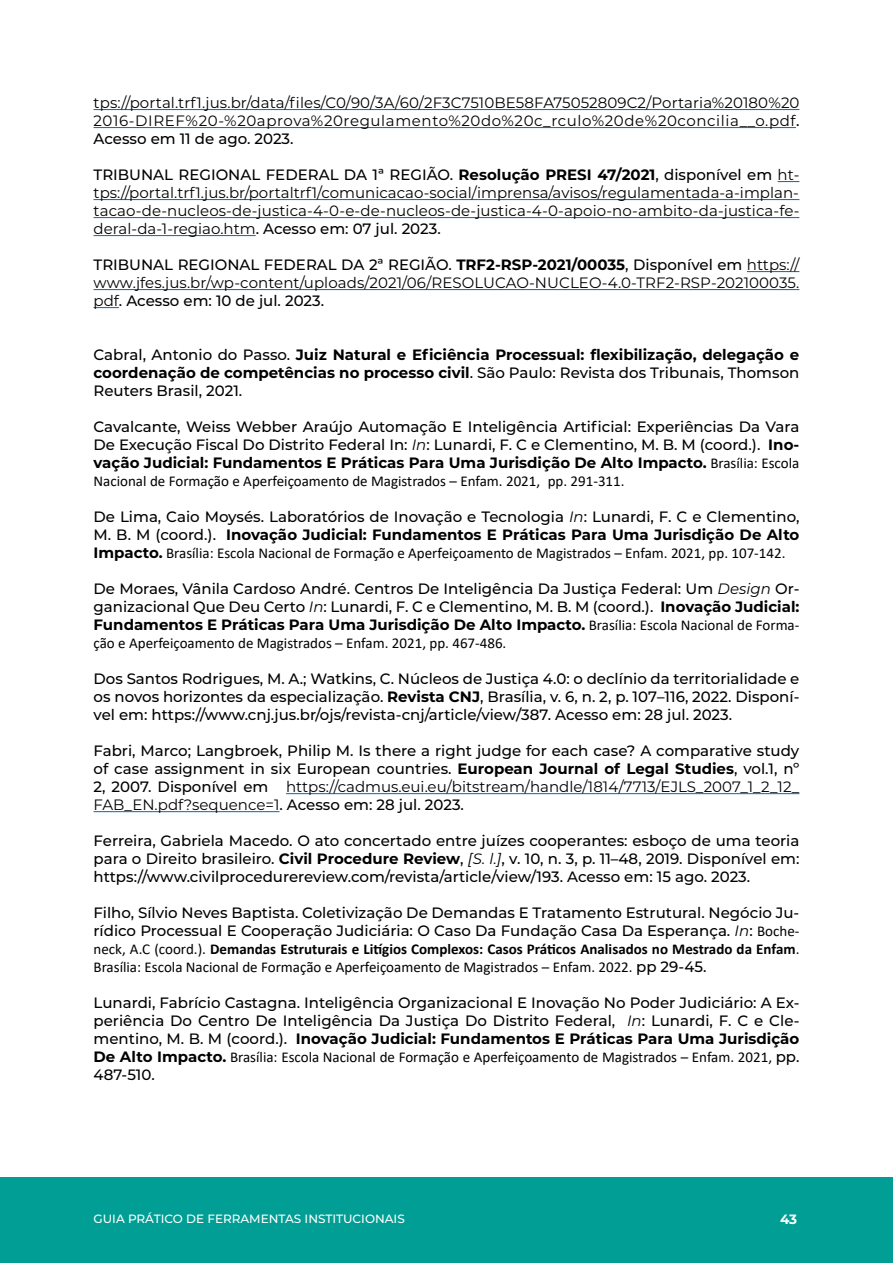
<style>
.page{position:relative;width:893px;height:1263px;background:#fff}
.page>*{position:absolute;margin:0;border:0;box-sizing:border-box;transform-origin:0 0}
.t1{font:500 15px/18px "Montserrat";color:#000;text-align:justify}
.t2{font:15px/18px "Montserrat";letter-spacing:.005em;color:#000;text-align:justify}
.t3{font:15px/18px "Calibri";color:#000}
.t4{font:700 15px/18px "Montserrat";color:#000;text-align:justify}
.t5{font:700 13.5px "Montserrat";color:#fff}
.t6{font:500 12px "Montserrat";color:#fff}
.s1{font-weight:500}
.s2{font-weight:700}
.s3{font-weight:400;font-style:italic}
.s4{font-family:"Calibri";font-weight:400}
.s5{font-family:"Montserrat";font-weight:700}
.s6{font-weight:400}
.s7{font-family:"Montserrat";font-weight:500}
</style>
<div class="page">
<div style="left:0;top:1177px;width:893px;height:86px;background:#009e94"></div>
<hr style="left:94px;top:109px;width:705px;height:1px;background:#0563c1">
<hr style="left:94px;top:127px;width:702px;height:1px;background:#0563c1">
<svg style="left:778px;top:181px;width:21px;height:1px"></svg>
<hr style="left:94px;top:199px;width:705px;height:1px;background:#0563c1">
<hr style="left:94px;top:217px;width:705px;height:1px;background:#0563c1">
<hr style="left:94px;top:235px;width:162px;height:1px;background:#0563c1">
<hr style="left:747px;top:271px;width:52px;height:1px;background:#0563c1">
<hr style="left:94px;top:289px;width:705px;height:1px;background:#0563c1">
<svg style="left:94px;top:307px;width:25px;height:1px"></svg>
<hr style="left:286px;top:793px;width:513px;height:1px;background:#0563c1">
<hr style="left:94px;top:811px;width:185px;height:1px;background:#0563c1">
<p class="t2" style="left:94px;top:93px;width:708px">tps://portal.trf1.jus.br/data/files/C0/90/3A/60/2F3C7510BE58FA75052809C2/Portaria%20180%20<br>2016-DIREF%20-%20aprova%20regulamento%20do%20c_rculo%20de%20concilia__o.pdf<span class="s1">.<br>Acesso em 11 de ago. 2023.</span></p>
<p class="t2" style="left:94px;top:165px;width:707px"><span class="s1">TRIBUNAL REGIONAL FEDERAL DA 1ª REGIÃO.</span> <span class="s2">Resolução PRESI 47/2021</span><span class="s1">, disponível em</span> ht&shy;tps://portal.trf1.jus.br/portaltrf1/comunicacao-social/imprensa/avisos/regulamentada-a-implan&shy;tacao-de-nucleos-de-justica-4-0-e-de-nucleos-de-justica-4-0-apoio-no-ambito-da-justica-fe&shy;deral-da-1-regiao.htm<span class="s1">. Acesso em: 07 jul. 2023.</span></p>
<p class="t2" style="left:94px;top:255px;width:707px"><span class="s1">TRIBUNAL REGIONAL FEDERAL DA 2ª REGIÃO.</span> <span class="s2">TRF2-RSP-2021/00035</span><span class="s1">, Disponível em</span> https:// www.jfes.jus.br/wp-content/uploads/2021/06/RESOLUCAO-NUCLEO-4.0-TRF2-RSP-202100035. pdf<span class="s1">. Acesso em: 10 de jul. 2023.</span></p>
<p class="t4" style="left:94px;top:345px;width:707px"><span class="s1">Cabral, Antonio do Passo.</span> Juiz Natural e Eficiência Processual: flexibilização, delegação e coordenação de competências no processo civil<span class="s1">. São Paulo: Revista dos Tribunais, Thomson Reuters Brasil, 2021.</span></p>
<p class="t1" style="left:94px;top:417px;width:707px">Cavalcante, Weiss Webber Araújo Automação E Inteligência Artificial: Experiências Da Vara De Execução Fiscal Do Distrito Federal In: <span class="s3">In</span>: Lunardi, F. C e Clementino, M. B. M (coord.). <span class="s2">Ino&shy;vação Judicial: Fundamentos E Práticas Para Uma Jurisdição De Alto Impacto.</span> <span class="s4">Brasília: Escola</span></p>
<p class="t3" style="left:94px;top:472px;width:533px">Nacional de Formação e Aperfeiçoamento de Magistrados – Enfam. 2021, pp. 291-311.</p>
<p class="t1" style="left:94px;top:507px;width:707px">De Lima, Caio Moysés. Laboratórios de Inovação e Tecnologia <span class="s3">In</span>: Lunardi, F. C e Clementino,<br>M. B. M (coord.). <span class="s2">Inovação Judicial: Fundamentos E Práticas Para Uma Jurisdição De Alto</span></p>
<p class="t3" style="left:94px;top:544px;width:693px"><span class="s5">Impacto.</span> Brasília: Escola Nacional de Formação e Aperfeiçoamento de Magistrados – Enfam. 2021, pp. 107-142.</p>
<p class="t1" style="left:94px;top:579px;width:707px">De Moraes, Vânila Cardoso André. Centros De Inteligência Da Justiça Federal: Um <span class="s3">Design</span> Or&shy;ganizacional Que Deu Certo <span class="s3">In</span>: Lunardi, F. C e Clementino, M. B. M (coord.). <span class="s2">Inovação Judicial:<br>Fundamentos E Práticas Para Uma Jurisdição De Alto Impacto.</span> <span class="s4">Brasília: Escola Nacional de Forma-</span></p>
<p class="t3" style="left:94px;top:634px;width:414px">ção e Aperfeiçoamento de Magistrados – Enfam. 2021, pp. 467-486.</p>
<p class="t1" style="left:94px;top:669px;width:707px">Dos Santos Rodrigues, M. A.; Watkins, C. Núcleos de Justiça 4.0: o declínio da territorialidade e os novos horizontes da especialização. <span class="s2">Revista CNJ</span>, Brasília, v. 6, n. 2, p. 107–116, 2022. Disponí&shy;vel em: https://www.cnj.jus.br/ojs/revista-cnj/article/view/387. Acesso em: 28 jul. 2023.</p>
<p class="t1" style="left:94px;top:741px;width:707px">Fabri, Marco; Langbroek, Philip M. Is there a right judge for each case? A comparative study of case assignment in six European countries. <span class="s2">European Journal of Legal Studies</span>, vol.1, nº 2, 2007. Disponível em <span class="s6">https://cadmus.eui.eu/bitstream/handle/1814/7713/EJLS_2007_1_2_12_ FAB_EN.pdf?sequence=1</span>. Acesso em: 28 jul. 2023.</p>
<p class="t1" style="left:94px;top:831px;width:707px">Ferreira, Gabriela Macedo. O ato concertado entre juízes cooperantes: esboço de uma teoria para o Direito brasileiro. <span class="s2">Civil Procedure Review</span>, <span class="s3">[S. l.]</span>, v. 10, n. 3, p. 11–48, 2019. Disponível em: https://www.civilprocedurereview.com/revista/article/view/193. Acesso em: 15 ago. 2023.</p>
<p class="t1" style="left:94px;top:903px;width:707px">Filho, Sílvio Neves Baptista. Coletivização De Demandas E Tratamento Estrutural. Negócio Ju&shy;rídico Processual E Cooperação Judiciária: O Caso Da Fundação Casa Da Esperança. <span class="s3">In</span>: <span class="s4">Boche-</span></p>
<p class="t3" style="left:94px;top:940px;width:707px">neck, A.C (coord.). <span class="s2">Demandas Estruturais e Litígios Complexos: Casos Práticos Analisados no Mestrado da Enfam</span>.<br>Brasília: Escola Nacional de Formação e Aperfeiçoamento de Magistrados – Enfam. 2022. <span class="s7">pp 29-45.</span></p>
<p class="t1" style="left:94px;top:993px;width:707px">Lunardi, Fabrício Castagna. Inteligência Organizacional E Inovação No Poder Judiciário: A Ex&shy;periência Do Centro De Inteligência Da Justiça Do Distrito Federal, <span class="s3">In</span>: Lunardi, F. C e Cle&shy;mentino, M. B. M (coord.). <span class="s2">Inovação Judicial: Fundamentos E Práticas Para Uma Jurisdição</span></p>
<p class="t3" style="left:94px;top:1048px;width:707px"><span class="s5">De Alto Impacto.</span> Brasília: Escola Nacional de Formação e Aperfeiçoamento de Magistrados – Enfam. 2021, <span class="s7">pp.</span></p>
<p class="t1" style="left:94px;top:1065px;width:63px">487-510.</p>
<p class="t6" style="left:94px;top:1210px;width:313px">GUIA PRÁTICO DE FERRAMENTAS INSTITUCIONAIS</p>
<p class="t5" style="left:780px;top:1209px;width:19px">43</p>
</div>
